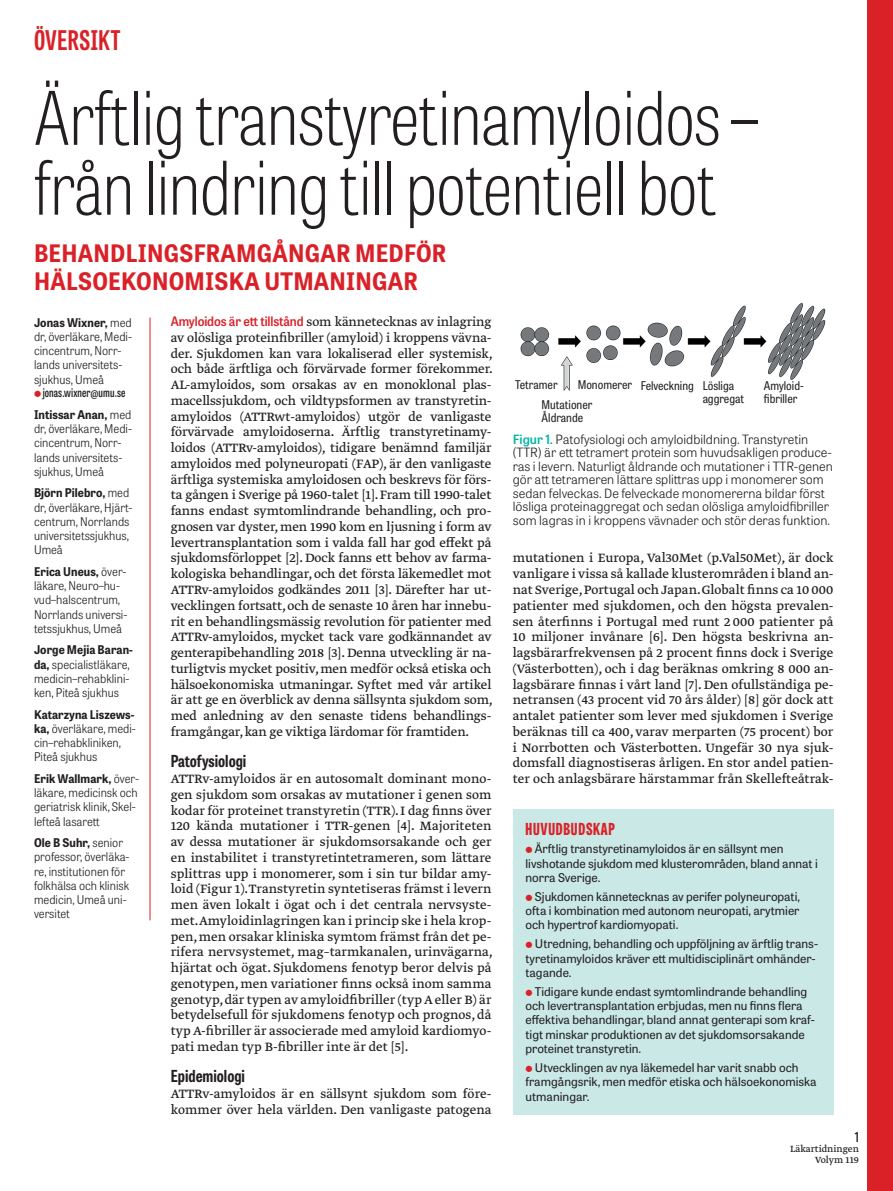
<style>
.page{position:relative;width:893px;height:1191px;background:#fff}
.page>*{position:absolute;margin:0;border:0;box-sizing:border-box;transform-origin:0 0}
.Rubrik_k_v{font:100 73.5px "Tablet Gothic Condensed";letter-spacing:-.005em;color:#231f20}
.t1{font:700 27px "Tablet Gothic Compressed";letter-spacing:.02em;color:#da2128}
.Nedryckare_k_v_lång{font:700 24px/28.5px "Tablet Gothic Narrow";letter-spacing:.01em;color:#da2128}
.Mellanrubrik_nivå_2{font:700 16.5px "Tablet Gothic Condensed";color:#231f20}
.Rubrik_fakta_röd{font:800 16.5px "Tablet Gothic Compressed";letter-spacing:.045em;color:#da2128}
.Brödtext_m{font:14.25px/15.8px "Greta Text Pro Regular Min";letter-spacing:-.01em;color:#231f20}
.t2{font:600 13.5px "Tablet Gothic Condensed";color:#231f20}
.Figurtext{font:300 12.75px/13.5px "Tablet Gothic";color:#231f20}
.Faktatext{font:12px/14.4px "Tablet Gothic";color:#231f20}
.Byline{font:300 12px/14.2px "Tablet Gothic Narrow";color:#231f20}
.t3{font:semi-condensed 12px/13.5px "Tablet Gothic";color:#231f20}
.Byline_mail{font:600 12px "Tablet Gothic Compressed";letter-spacing:.01em;color:#231f20}
.t4{font:10.5px/10.5px "Greta Text Pro";color:#231f20;text-align:right}
.s1{font-weight:700}
.s2{font-family:"Tablet Gothic Narrow";font-weight:600;font-size:13.05px;color:#da2128}
.s3{font-weight:600;color:#00b5a4}
</style>
<div class="page">
<div style="left:867px;top:0;width:26px;height:1191px;background:#da2128"></div>
<hr style="left:150px;top:317px;width:1px;height:603px;background:#da2128">
<div style="left:513px;top:809px;width:320px;height:306px;background:#c9e8e6"></div>
<img style="left:520px;top:302px;width:306px;height:89px">
<h2 class="t1" style="left:34px;top:22px;width:88px">ÖVERSIKT</h2>
<p class="Rubrik_k_v" style="left:34px;top:69px;width:725px">Ärftlig transtyretinamyloidos –</p>
<p class="Rubrik_k_v" style="left:34px;top:139px;width:684px">från lindring till potentiell bot</p>
<p class="Nedryckare_k_v_lång" style="left:34px;top:238px;width:414px">BEHANDLINGSFRAMGÅNGAR MEDFÖR<br>HÄLSOEKONOMISKA UTMANINGAR</p>
<p class="Byline" style="left:34px;top:315px;width:100px"><span class="s1">Jonas Wixner,</span> med dr, överläkare, Medi&shy;cincentrum, Norr&shy;lands universitets&shy;sjukhus, Umeå</p>
<p class="Byline_mail" style="left:43px;top:385px;width:84px">jonas.wixner@umu.se</p>
<p class="Byline" style="left:34px;top:407px;width:100px"><span class="s1">Intissar Anan,</span> med dr, överläkare, Medi&shy;cincentrum, Norr&shy;lands universitets&shy;sjukhus, Umeå</p>
<p class="Byline" style="left:34px;top:485px;width:100px"><span class="s1">Björn Pilebro,</span> med dr, överläkare, Hjärt&shy;centrum, Norrlands universitetssjukhus,<br>Umeå</p>
<p class="Byline" style="left:34px;top:564px;width:95px"><span class="s1">Erica Uneus,</span> över&shy;läkare, Neuro–hu&shy;vud–halscentrum,<br>Norrlands universi&shy;tetssjukhus, Umeå</p>
<p class="Byline" style="left:34px;top:642px;width:100px"><span class="s1">Jorge Mejia Baran&shy;da,</span> specialistläkare, medicin–rehabklini&shy;ken, Piteå sjukhus</p>
<p class="Byline" style="left:34px;top:706px;width:103px"><span class="s1">Katarzyna Liszews&shy;ka,</span> överläkare, medi&shy;cin–rehabkliniken,<br>Piteå sjukhus</p>
<p class="Byline" style="left:34px;top:771px;width:107px"><span class="s1">Erik Wallmark,</span> över&shy;läkare, medicinsk och geriatrisk klinik, Skel&shy;lefteå lasarett</p>
<p class="Byline" style="left:34px;top:835px;width:97px"><span class="s1">Ole B Suhr,</span> senior professor, överläka&shy;re, institutionen för folkhälsa och klinisk medicin, Umeå uni&shy;versitet</p>
<p class="Brödtext_m" style="left:171px;top:314px;width:324px"><span class="s2">Amyloidos är ett tillstånd</span> som kännetecknas av inlagring av olösliga proteinfibriller (amyloid) i kroppens vävna&shy;der. Sjukdomen kan vara lokaliserad eller systemisk, och både ärftliga och förvärvade former förekommer.<br>AL-amyloidos, som orsakas av en monoklonal plas&shy;macellssjukdom, och vildtypsformen av transtyretin&shy;amyloidos (ATTRwt-amyloidos) utgör de vanligaste förvärvade amyloidoserna. Ärftlig transtyretinamy&shy;loidos (ATTRv-amyloidos), tidigare benämnd familjär amyloidos med polyneuropati (FAP), är den vanligaste ärftliga systemiska amyloidosen och beskrevs för förs&shy;ta gången i Sverige på 1960-talet [1]. Fram till 1990-talet fanns endast symtomlindrande behandling, och pro&shy;gnosen var dyster, men 1990 kom en ljusning i form av levertransplantation som i valda fall har god effekt på sjukdomsförloppet [2]. Dock fanns ett behov av farma&shy;kologiska behandlingar, och det första läkemedlet mot ATTRv-amyloidos godkändes 2011 [3]. Därefter har ut&shy;vecklingen fortsatt, och de senaste 10 åren har innebu&shy;rit en behandlingsmässig revolution för patienter med ATTRv-amyloidos, mycket tack vare godkännandet av genterapibehandling 2018 [3]. Denna utveckling är na&shy;turligtvis mycket positiv, men medför också etiska och hälsoekonomiska utmaningar. Syftet med vår artikel är att ge en överblick av denna sällsynta sjukdom som, med anledning av den senaste tidens behandlings&shy;framgångar, kan ge viktiga lärdomar för framtiden.</p>
<p class="Mellanrubrik_nivå_2" style="left:171px;top:750px;width:77px">Patofysiologi</p>
<p class="Brödtext_m" style="left:171px;top:771px;width:324px;text-align:justify">ATTRv-amyloidos är en autosomalt dominant mono&shy;gen sjukdom som orsakas av mutationer i genen som kodar för proteinet transtyretin (TTR). I dag finns över 120 kända mutationer i TTR-genen [4]. Majoriteten av dessa mutationer är sjukdomsorsakande och ger en instabilitet i transtyretintetrameren, som lättare splittras upp i monomerer, som i sin tur bildar amy&shy;loid (Figur 1).Transtyretin syntetiseras främst i levern men även lokalt i ögat och i det centrala nervsyste&shy;met.Amyloidinlagringen kan i princip ske i hela krop&shy;pen, men orsakar kliniska symtom främst från det pe&shy;rifera nervsystemet, mag–tarmkanalen, urinvägarna, hjärtat och ögat. Sjukdomens fenotyp beror delvis på genotypen, men variationer finns också inom samma genotyp, där typen av amyloidfibriller (typ A eller B) är betydelsefull för sjukdomens fenotyp och prognos, då typ A-fibriller är associerade med amyloid kardiomyo&shy;pati medan typ B-fibriller inte är det [5].</p>
<p class="Mellanrubrik_nivå_2" style="left:171px;top:1065px;width:76px">Epidemiologi</p>
<p class="Brödtext_m" style="left:171px;top:1086px;width:322px">ATTRv-amyloidos är en sällsynt sjukdom som före&shy;kommer över hela världen. Den vanligaste patogena</p>
<p class="t3" style="left:578px;top:378px;width:56px">Monomerer</p>
<p class="t3" style="left:641px;top:378px;width:55px">Felveckning</p>
<p class="t3" style="left:703px;top:378px;width:43px">Lösliga aggregat</p>
<p class="t3" style="left:764px;top:378px;width:41px">Amyloid&shy;fibriller</p>
<p class="Figurtext" style="left:513px;top:432px;width:322px"><span class="s3">Figur 1.</span> Patofysiologi och amyloidbildning. Transtyretin (TTR) är ett tetramert protein som huvudsakligen produce&shy;ras i levern. Naturligt åldrande och mutationer i TTR-genen gör att tetrameren lättare splittras upp i monomerer som sedan felveckas. De felveckade monomererna bildar först lösliga proteinaggregat och sedan olösliga amyloidfibriller som lagras in i kroppens vävnader och stör deras funktion.</p>
<p class="t3" style="left:515px;top:378px;width:44px">Tetramer</p>
<p class="t3" style="left:542px;top:397px;width:52px">Mutationer<br>Åldrande</p>
<p class="Brödtext_m" style="left:513px;top:551px;width:322px;text-align:justify">mutationen i Europa, Val30Met (p.Val50Met), är dock vanligare i vissa så kallade klusterområden i bland an&shy;nat Sverige, Portugal och Japan. Globalt finns ca 10 000 patienter med sjukdomen, och den högsta prevalen&shy;sen återfinns i Portugal med runt 2 000 patienter på 10 miljoner invånare [6]. Den högsta beskrivna an&shy;lagsbärarfrekvensen på 2 procent finns dock i Sverige (Västerbotten), och i dag beräknas omkring 8 000 an&shy;lagsbärare finnas i vårt land [7]. Den ofullständiga pe&shy;netransen (43 procent vid 70 års ålder) [8] gör dock att antalet patienter som lever med sjukdomen i Sverige beräknas till ca 400, varav merparten (75 procent) bor i Norrbotten och Västerbotten. Ungefär 30 nya sjuk&shy;domsfall diagnostiseras årligen. En stor andel patien&shy;ter och anlagsbärare härstammar från Skellefteåtrak-</p>
<p class="Rubrik_fakta_röd" style="left:525px;top:817px;width:91px">HUVUDBUDSKAP</p>
<p class="Faktatext" style="left:525px;top:841px;width:294px;text-indent:9px">Ärftlig transtyretinamyloidos är en sällsynt men livshotande sjukdom med klusterområden, bland annat i norra Sverige.</p>
<p class="Faktatext" style="left:525px;top:888px;width:276px;text-align:justify;text-indent:9px">Sjukdomen kännetecknas av perifer polyneuropati, ofta i kombination med autonom neuropati, arytmier och hypertrof kardiomyopati.</p>
<p class="Faktatext" style="left:525px;top:936px;width:294px;text-indent:9px">Utredning, behandling och uppföljning av ärftlig trans&shy;tyretinamyloidos kräver ett multidisciplinärt omhänder&shy;tagande.</p>
<p class="Faktatext" style="left:525px;top:983px;width:291px;text-indent:9px">Tidigare kunde endast symtomlindrande behandling och levertransplantation erbjudas, men nu finns flera effektiva behandlingar, bland annat genterapi som kraf&shy;tigt minskar produktionen av det sjukdomsorsakande proteinet transtyretin.</p>
<p class="Faktatext" style="left:525px;top:1059px;width:293px;text-indent:9px">Utvecklingen av nya läkemedel har varit snabb och framgångsrik, men medför etiska och hälsoekonomiska utmaningar.</p>
<p class="t2" style="left:855px;top:1127px;width:6px">1</p>
<p class="t4" style="left:790px;top:1144px;width:70px">Läkartidningen<br>Volym 119</p>
</div>
